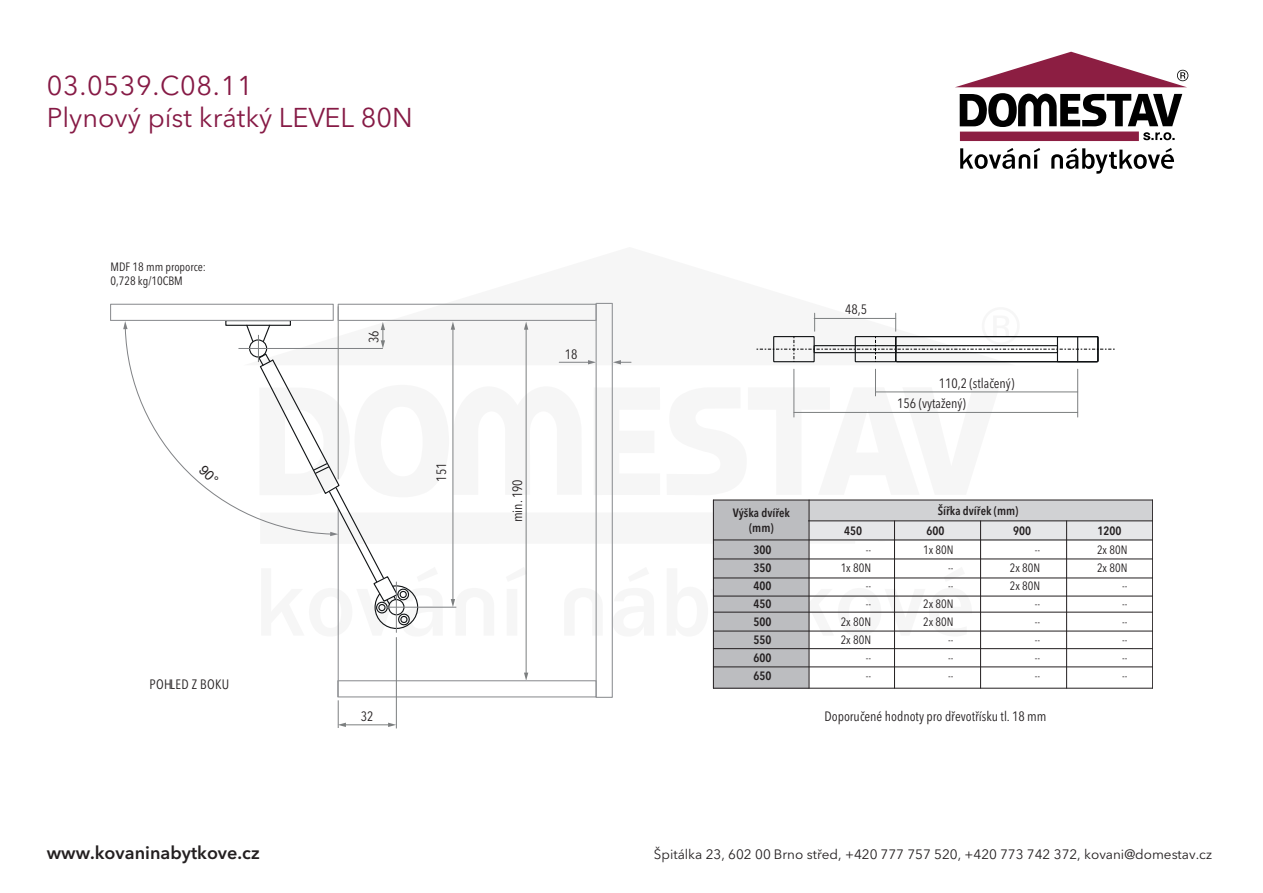
<style>
.page{position:relative;width:1263px;height:893px;background:#fff}
.page>*{position:absolute;margin:0;border:0;box-sizing:border-box;transform-origin:0 0}
.t1{font:27px "Avenir Next LT Pro";color:#861a45}
.t2{font:27px "Avenir Next LT Pro";letter-spacing:.025em;color:#861a45}
.t3{font:600 18px "Avenir Next LT Pro";color:#231f20}
.t4{font:condensed 13.5px "Avenir Next";color:#231f20}
.t5{font:13.5px "Avenir Next LT Pro";color:#231f20}
.t6{font:condensed 13.5px "Avenir Next";letter-spacing:.025em;color:#231f20}
.t7{font:condensed 12px/18px "Avenir Next";color:#231f20;text-align:right}
.t8{font:600 condensed 12px/18px "Avenir Next";color:#231f20;text-align:justify}
</style>
<div class="page">
<svg style="left:243px;top:302px;width:370px;height:19px;fill:#f6f6f6"></svg>
<div style="left:260px;top:512px;width:595px;height:32px;background:#f6f6f6"></div>
<svg style="left:712px;top:568px;width:1px;height:84px"></svg>
<svg style="left:810px;top:577px;width:162px;height:54px"></svg>
<svg style="left:960px;top:93px;width:222px;height:47px"></svg>
<div style="left:960px;top:132px;width:179px;height:9px;background:#8c1e42"></div>
<svg style="left:956px;top:52px;width:232px;height:35px"></svg>
<svg style="left:960px;top:148px;width:80px;height:21px"></svg>
<svg style="left:1051px;top:148px;width:123px;height:26px"></svg>
<div style="left:110px;top:304px;width:224px;height:17px;border:1px solid #939598"></div>
<div style="left:337px;top:680px;width:260px;height:17px;border:1px solid #939598"></div>
<div style="left:338px;top:304px;width:259px;height:17px;border:1px solid #939598"></div>
<div style="left:596px;top:303px;width:17px;height:395px;border:1px solid #939598"></div>
<hr style="left:338px;top:509px;width:1px;height:187px;background:#939598">
<hr style="left:526px;top:328px;width:1px;height:346px;background:#7c7f80">
<svg style="left:524px;top:673px;width:4px;height:8px"></svg>
<hr style="left:396px;top:637px;width:1px;height:91px;background:#7c7f80">
<hr style="left:344px;top:725px;width:46px;height:1px;background:#7c7f80">
<svg style="left:338px;top:700px;width:8px;height:28px"></svg>
<svg style="left:388px;top:723px;width:8px;height:4px"></svg>
<div style="left:809px;top:500px;width:343px;height:21px;background:#d1d2d4"></div>
<div style="left:809px;top:521px;width:343px;height:19px;background:#e6e7e9"></div>
<div style="left:713px;top:500px;width:96px;height:188px;background:#bcbdc0"></div>
<hr style="left:713px;top:540px;width:439px;height:1px;background:#231f20">
<hr style="left:808px;top:520px;width:344px;height:1px;background:#231f20">
<hr style="left:894px;top:521px;width:1px;height:167px;background:#231f20">
<hr style="left:713px;top:500px;width:1px;height:188px;background:#231f20">
<hr style="left:980px;top:521px;width:1px;height:167px;background:#231f20">
<hr style="left:1066px;top:521px;width:1px;height:167px;background:#231f20">
<hr style="left:1152px;top:500px;width:1px;height:188px;background:#231f20">
<hr style="left:713px;top:559px;width:439px;height:1px;background:#231f20">
<hr style="left:713px;top:578px;width:439px;height:1px;background:#231f20">
<hr style="left:713px;top:688px;width:439px;height:1px;background:#231f20">
<hr style="left:713px;top:500px;width:439px;height:1px;background:#231f20">
<hr style="left:713px;top:666px;width:439px;height:1px;background:#231f20">
<hr style="left:713px;top:648px;width:439px;height:1px;background:#231f20">
<hr style="left:713px;top:631px;width:439px;height:1px;background:#231f20">
<hr style="left:713px;top:612px;width:439px;height:1px;background:#231f20">
<hr style="left:713px;top:596px;width:439px;height:1px;background:#231f20">
<hr style="left:809px;top:500px;width:1px;height:188px;background:#231f20">
<hr style="left:1077px;top:369px;width:1px;height:48px;background:#7c7f80">
<svg style="left:793px;top:369px;width:206px;height:49px"></svg>
<svg style="left:756px;top:312px;width:359px;height:51px"></svg>
<hr style="left:814px;top:318px;width:82px;height:1px;background:#7c7f80">
<hr style="left:875px;top:392px;width:203px;height:1px;background:#7c7f80">
<hr style="left:794px;top:412px;width:284px;height:1px;background:#7c7f80">
<svg style="left:123px;top:321px;width:509px;height:316px"></svg>
<p class="t2" style="left:47px;top:63px;width:207px">03.0539.C08.11</p>
<p class="t1" style="left:47px;top:95px;width:368px">Plynový píst krátký LEVEL 80N</p>
<p class="t7" style="left:111px;top:259px;width:97px;line-height:14.4px;text-align:left">MDF 18 mm proporce:<br>0,728 kg/10CBM</p>
<p class="t6" style="left:150px;top:676px;width:81px">POHLED Z BOKU</p>
<p class="t4" style="left:366px;top:343px;width:14px;rotate:-90deg">36</p>
<p class="t4" style="left:433px;top:482px;width:21px;rotate:-90deg">151</p>
<p class="t4" style="left:565px;top:346px;width:14px">18</p>
<p class="t4" style="left:509px;top:522px;width:45px;rotate:-90deg">min. 190</p>
<p class="t4" style="left:845px;top:301px;width:23px">48,5</p>
<p class="t4" style="left:939px;top:375px;width:77px">110,2 (stlačený)</p>
<p class="t4" style="left:897px;top:395px;width:70px">156 (vytažený)</p>
<p class="t8" style="left:733px;top:504px;width:59px">Výška dvířek</p>
<p class="t8" style="left:938px;top:502px;width:82px">Šířka dvířek (mm)</p>
<p class="t8" style="left:749px;top:518px;width:26px">(mm)</p>
<p class="t8" style="left:926px;top:522px;width:20px">600</p>
<p class="t8" style="left:1013px;top:522px;width:20px">900</p>
<p class="t8" style="left:1097px;top:522px;width:26px">1200</p>
<p class="t7" style="left:841px;top:541px;width:32px">--<br>1x 80N --<br>--<br>2x 80N<br>2x 80N --<br>--</p>
<p class="t7" style="left:923px;top:541px;width:32px">1x 80N --<br>--<br>2x 80N<br>2x 80N --<br>--<br>--</p>
<p class="t7" style="left:1010px;top:541px;width:32px">--<br>2x 80N<br>2x 80N --<br>--<br>--<br>--<br>--</p>
<p class="t7" style="left:1097px;top:541px;width:32px">2x 80N<br>2x 80N --<br>--<br>--<br>--<br>--<br>--</p>
<p class="t8" style="left:844px;top:522px;width:20px">450</p>
<p class="t8" style="left:753px;top:541px;width:20px">300<br>350<br>400<br>450<br>500<br>550<br>600<br>650</p>
<p class="t4" style="left:361px;top:708px;width:14px">32</p>
<p class="t4" style="left:824px;top:708px;width:223px">Doporučené hodnoty pro dřevotřísku tl. 18 mm</p>
<p class="t3" style="left:47px;top:837px;width:214px">www.kovaninabytkove.cz</p>
<p class="t5" style="left:654px;top:843px;width:560px">Špitálka 23, 602 00 Brno střed, +420 777 757 520, +420 773 742 372, kovani@domestav.cz</p>
</div>
